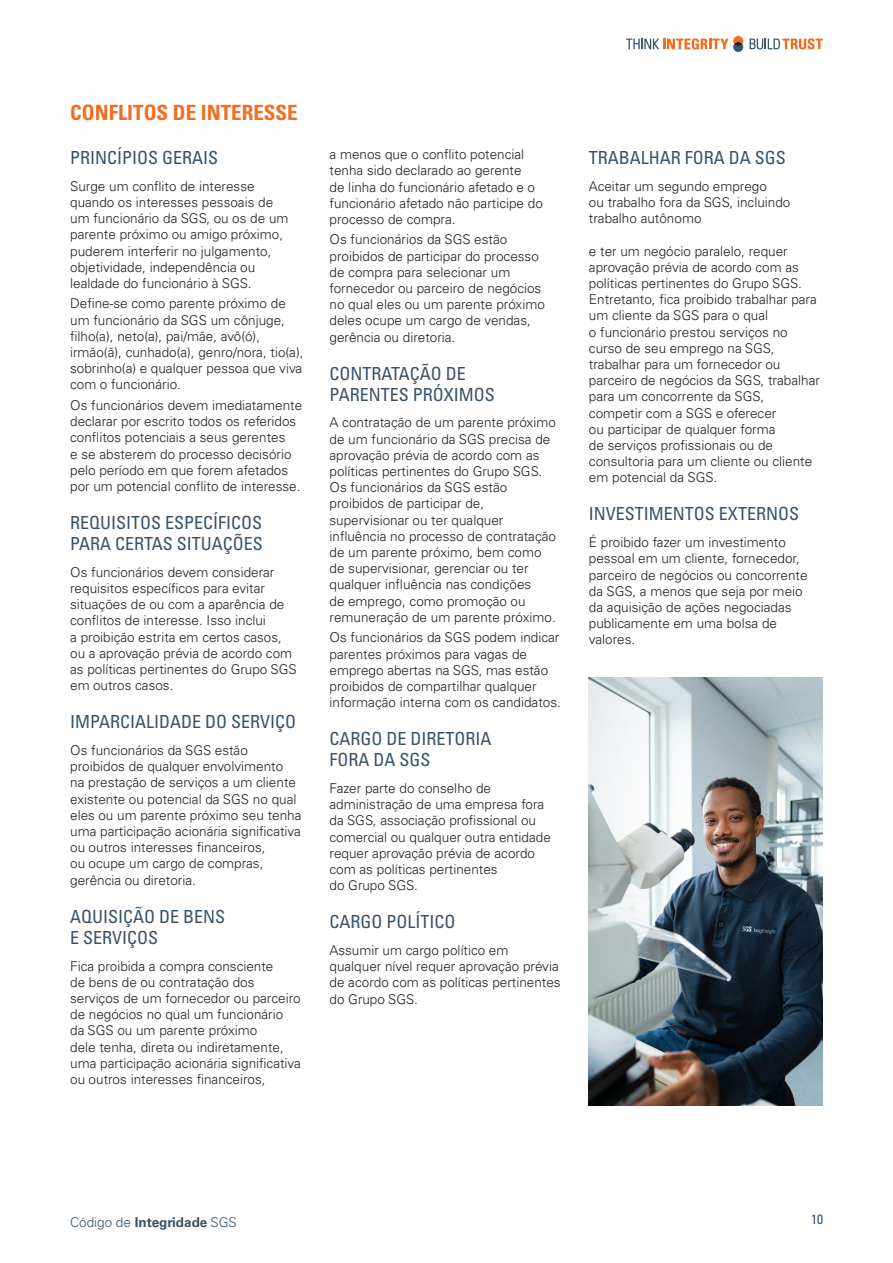
<style>
.page{position:relative;width:893px;height:1263px;background:#fff}
.page>*{position:absolute;margin:0;border:0;box-sizing:border-box;transform-origin:0 0}
.First_Subheading{font:21px "Univers LTCYR 67 Bold Cond";color:#f36e21}
.Second_Subheading{font:condensed 18px/21px "Univers LTCYR 57";color:#395369}
.Body_Text{font:300 13.5px/16.2px "Univers LTCYR 45";color:#231f20}
.t1{font:300 13.5px "Univers LTCYR 45";color:#395369}
.Body_Text-2{font:condensed 13.5px "Univers LTCYR 57";color:#395369}
.s1{font-family:"Univers LTCYR 65";font-weight:700}
</style>
<div class="page">
<svg style="left:750px;top:38px;width:73px;height:11px"></svg>
<svg style="left:626px;top:36px;width:117px;height:16px"></svg>
<img style="left:589px;top:678px;width:234px;height:428px">
<p class="First_Subheading" style="left:70px;top:99px;width:229px">CONFLITOS DE INTERESSE</p>
<p class="Second_Subheading" style="left:70px;top:147px;width:150px">PRINCÍPIOS GERAIS</p>
<p class="Body_Text" style="left:70px;top:178px;width:220px">Surge um conflito de interesse quando os interesses pessoais de um funcionário da SGS, ou os de um parente próximo ou amigo próximo, puderem interferir no julgamento, objetividade, independência ou lealdade do funcionário à SGS.</p>
<p class="Body_Text" style="left:70px;top:295px;width:235px">Define-se como parente próximo de um funcionário da SGS um cônjuge, filho(a), neto(a), pai/mãe, avô(ó), irmão(ã), cunhado(a), genro/nora, tio(a), sobrinho(a) e qualquer pessoa que viva com o funcionário.</p>
<p class="Body_Text" style="left:70px;top:397px;width:234px">Os funcionários devem imediatamente declarar por escrito todos os referidos conflitos potenciais a seus gerentes<br>e se absterem do processo decisório pelo período em que forem afetados por um potencial conflito de interesse.</p>
<p class="Second_Subheading" style="left:70px;top:511px;width:194px">REQUISITOS ESPECÍFICOS<br>PARA CERTAS SITUAÇÕES</p>
<p class="Body_Text" style="left:70px;top:563px;width:228px">Os funcionários devem considerar requisitos específicos para evitar situações de ou com a aparência de conflitos de interesse. Isso inclui<br>a proibição estrita em certos casos, ou a aprovação prévia de acordo com as políticas pertinentes do Grupo SGS em outros casos.</p>
<p class="Second_Subheading" style="left:70px;top:711px;width:228px">IMPARCIALIDADE DO SERVIÇO</p>
<p class="Body_Text" style="left:70px;top:742px;width:233px">Os funcionários da SGS estão proibidos de qualquer envolvimento<br>na prestação de serviços a um cliente existente ou potencial da SGS no qual eles ou um parente próximo seu tenha uma participação acionária significativa ou outros interesses financeiros,<br>ou ocupe um cargo de compras, gerência ou diretoria.</p>
<p class="Second_Subheading" style="left:70px;top:905px;width:157px">AQUISIÇÃO DE BENS<br>E SERVIÇOS</p>
<p class="Body_Text" style="left:70px;top:957px;width:232px">Fica proibida a compra consciente<br>de bens de ou contratação dos serviços de um fornecedor ou parceiro de negócios no qual um funcionário da SGS ou um parente próximo<br>dele tenha, direta ou indiretamente, uma participação acionária significativa ou outros interesses financeiros,</p>
<p class="Body_Text" style="left:330px;top:146px;width:215px">a menos que o conflito potencial tenha sido declarado ao gerente<br>de linha do funcionário afetado e o funcionário afetado não participe do processo de compra.</p>
<p class="Body_Text" style="left:330px;top:231px;width:217px">Os funcionários da SGS estão proibidos de participar do processo de compra para selecionar um fornecedor ou parceiro de negócios no qual eles ou um parente próximo deles ocupe um cargo de vendas, gerência ou diretoria.</p>
<p class="Second_Subheading" style="left:330px;top:362px;width:167px">CONTRATAÇÃO DE<br>PARENTES PRÓXIMOS</p>
<p class="Body_Text" style="left:330px;top:414px;width:228px">A contratação de um parente próximo de um funcionário da SGS precisa de aprovação prévia de acordo com as políticas pertinentes do Grupo SGS.<br>Os funcionários da SGS estão proibidos de participar de, supervisionar ou ter qualquer influência no processo de contratação de um parente próximo, bem como de supervisionar, gerenciar ou ter qualquer influência nas condições<br>de emprego, como promoção ou remuneração de um parente próximo.</p>
<p class="Body_Text" style="left:330px;top:629px;width:233px">Os funcionários da SGS podem indicar parentes próximos para vagas de emprego abertas na SGS, mas estão proibidos de compartilhar qualquer informação interna com os candidatos.</p>
<p class="Second_Subheading" style="left:330px;top:728px;width:164px">CARGO DE DIRETORIA<br>FORA DA SGS</p>
<p class="Body_Text" style="left:330px;top:780px;width:223px">Fazer parte do conselho de administração de uma empresa fora da SGS, associação profissional ou comercial ou qualquer outra entidade requer aprovação prévia de acordo com as políticas pertinentes<br>do Grupo SGS.</p>
<p class="Second_Subheading" style="left:330px;top:911px;width:128px">CARGO POLÍTICO</p>
<p class="Body_Text" style="left:330px;top:942px;width:233px">Assumir um cargo político em qualquer nível requer aprovação prévia de acordo com as políticas pertinentes do Grupo SGS.</p>
<p class="Second_Subheading" style="left:589px;top:147px;width:198px">TRABALHAR FORA DA SGS</p>
<p class="Body_Text" style="left:589px;top:178px;width:203px">Aceitar um segundo emprego<br>ou trabalho fora da SGS, incluindo trabalho autônomo</p>
<p class="Body_Text" style="left:589px;top:242px;width:232px">e ter um negócio paralelo, requer aprovação prévia de acordo com as políticas pertinentes do Grupo SGS.<br>Entretanto, fica proibido trabalhar para um cliente da SGS para o qual<br>o funcionário prestou serviços no curso de seu emprego na SGS, trabalhar para um fornecedor ou parceiro de negócios da SGS, trabalhar para um concorrente da SGS, competir com a SGS e oferecer<br>ou participar de qualquer forma<br>de serviços profissionais ou de consultoria para um cliente ou cliente em potencial da SGS.</p>
<p class="Second_Subheading" style="left:589px;top:503px;width:212px">INVESTIMENTOS EXTERNOS</p>
<p class="Body_Text" style="left:589px;top:534px;width:220px">É proibido fazer um investimento pessoal em um cliente, fornecedor, parceiro de negócios ou concorrente da SGS, a menos que seja por meio da aquisição de ações negociadas publicamente em uma bolsa de valores.</p>
<p class="t1" style="left:70px;top:1214px;width:168px">Código de <span class="s1">Integridade</span> SGS</p>
<p class="Body_Text-2" style="left:811px;top:1210px;width:13px">10</p>
</div>
